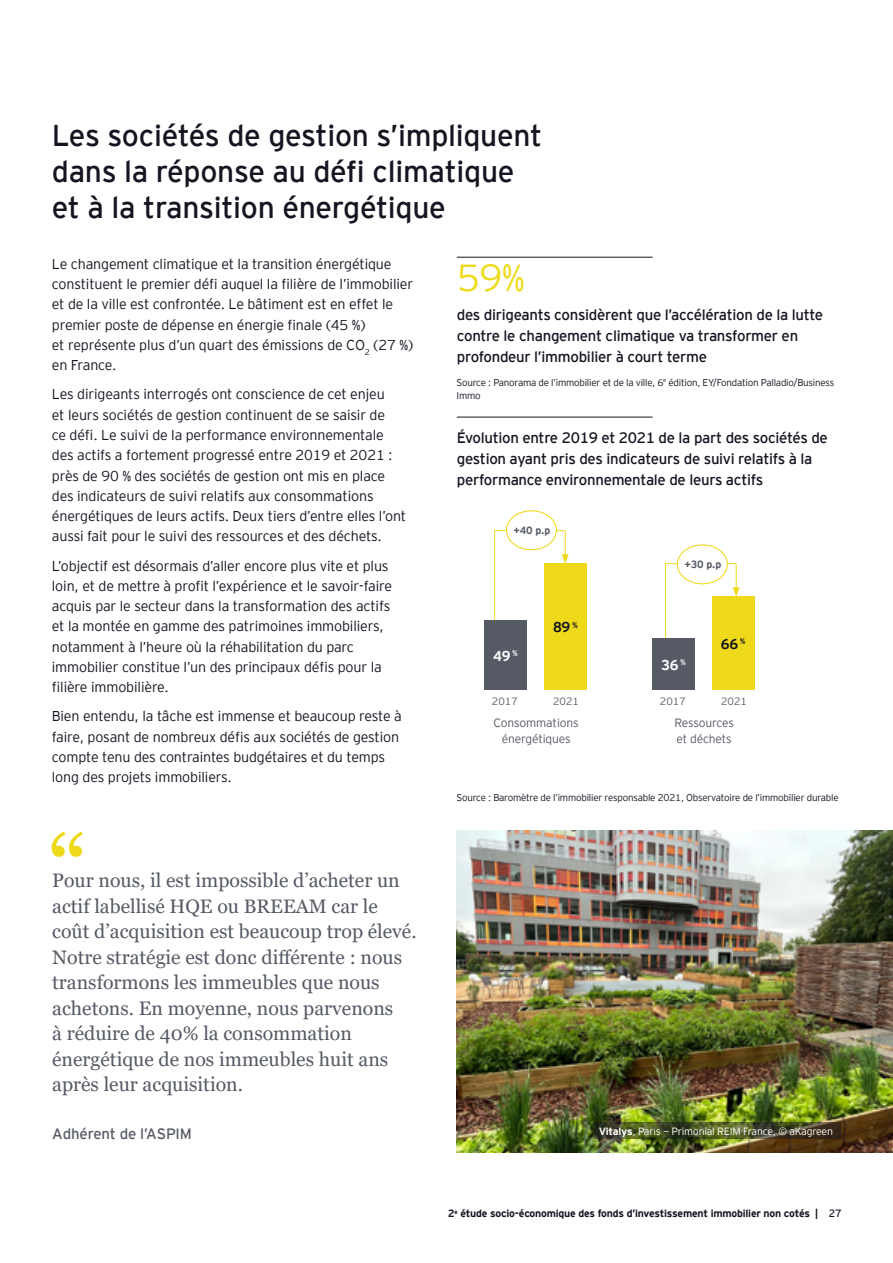
<style>
.page{position:relative;width:893px;height:1263px;background:#fff}
.page>*{position:absolute;margin:0;border:0;box-sizing:border-box;transform-origin:0 0}
.t1{font:96px "Georgia";color:#eeda1b}
.t2{font:300 37.5px "EY Interstate";color:#eeda1b}
.t3{font:30px/36px "EY Interstate";letter-spacing:-.01em;color:#151522}
.t4{font:19.5px/25.5px "Georgia";color:#565a65}
.t5{font:15px/21px "EY Interstate";letter-spacing:-.02em;color:#151522}
.t6{font:15px "EY Interstate";letter-spacing:-.01em;color:#565a65}
.t7{font:300 14.25px/20.2px "EY Interstate";letter-spacing:-.01em;color:#151522}
.t8{font:700 14.25px "EY Interstate";color:#fff}
.t9{font:700 14.25px "EY Interstate";color:#151522}
.t10{font:300 12px/15.6px "EY Interstate";letter-spacing:-.01em;color:#565a65;text-align:center}
.t11{font:700 10.5px "EY Interstate";letter-spacing:-.02em;color:#151522}
.t12{font:300 10.5px "EY Interstate";letter-spacing:-.02em;color:#fff}
.t13{font:300 10.5px "EY Interstate";letter-spacing:-.01em;color:#565a65}
.t14{font:700 10.5px "EY Interstate";color:#565a65}
.t15{font:10.5px "EY Interstate";color:#151522}
.t16{font:300 9.75px/13.5px "EY Interstate";letter-spacing:-.02em;color:#151522}
.s1{font-weight:700}
</style>
<div class="page">
<img style="left:456px;top:830px;width:437px;height:322px">
<svg style="left:594px;top:1122px;width:247px;height:17px;background:#454a25"></svg>
<div style="left:484px;top:620px;width:43px;height:70px;background:#565a65"></div>
<div style="left:544px;top:564px;width:42px;height:126px;background:#eeda1b"></div>
<hr style="left:494px;top:531px;width:1px;height:89px;background:#eeda1b">
<svg style="left:562px;top:531px;width:7px;height:33px"></svg>
<hr style="left:495px;top:530px;width:70px;height:1px;background:#eeda1b">
<div style="left:506px;top:511px;width:50px;height:39px;background:#fff;border-radius:50%"></div>
<div style="left:506px;top:510px;width:51px;height:40px;border:1px solid #eeda1b;border-radius:50%"></div>
<hr style="left:665px;top:564px;width:1px;height:89px;background:#eeda1b">
<svg style="left:733px;top:564px;width:7px;height:32px"></svg>
<hr style="left:665px;top:563px;width:71px;height:1px;background:#eeda1b">
<div style="left:652px;top:639px;width:43px;height:51px;background:#565a65"></div>
<div style="left:712px;top:596px;width:42px;height:94px;background:#eeda1b"></div>
<div style="left:677px;top:545px;width:50px;height:39px;background:#fff;border-radius:50%"></div>
<div style="left:677px;top:544px;width:51px;height:40px;border:1px solid #eeda1b;border-radius:50%"></div>
<hr style="left:457px;top:417px;width:196px;height:1px;background:#151522">
<hr style="left:457px;top:257px;width:196px;height:1px;background:#151522">
<h3 class="t3" style="left:52px;top:115px;width:492px">Les sociétés de gestion s’impliquent dans la réponse au défi climatique et à la transition énergétique</h3>
<p class="t7" style="left:52px;top:253px;width:363px">Le changement climatique et la transition énergétique constituent le premier défi auquel la filière de l’immobilier et de la ville est confrontée. Le bâtiment est en effet le premier poste de dépense en énergie finale (45 %)<br>et représente plus d’un quart des émissions de CO<sub>2</sub> (27 %) en France.</p>
<p class="t7" style="left:52px;top:383px;width:356px">Les dirigeants interrogés ont conscience de cet enjeu<br>et leurs sociétés de gestion continuent de se saisir de<br>ce défi. Le suivi de la performance environnementale des actifs a fortement progressé entre 2019 et 2021 : près de 90 % des sociétés de gestion ont mis en place des indicateurs de suivi relatifs aux consommations énergétiques de leurs actifs. Deux tiers d’entre elles l’ont aussi fait pour le suivi des ressources et des déchets.</p>
<p class="t7" style="left:52px;top:554px;width:342px">L’objectif est désormais d’aller encore plus vite et plus loin, et de mettre à profit l’expérience et le savoir-faire acquis par le secteur dans la transformation des actifs et la montée en gamme des patrimoines immobiliers, notamment à l’heure où la réhabilitation du parc immobilier constitue l’un des principaux défis pour la filière immobilière.</p>
<p class="t7" style="left:52px;top:705px;width:352px">Bien entendu, la tâche est immense et beaucoup reste à faire, posant de nombreux défis aux sociétés de gestion compte tenu des contraintes budgétaires et du temps long des projets immobiliers.</p>
<h2 class="t2" style="left:457px;top:251px;width:70px">59%</h2>
<p class="t5" style="left:457px;top:303px;width:368px">des dirigeants considèrent que l’accélération de la lutte contre le changement climatique va transformer en profondeur l’immobilier à court terme</p>
<p class="t16" style="left:457px;top:375px;width:379px">Source : Panorama de l’immobilier et de la ville, 6<sup>e</sup> édition, EY/Fondation Palladio/Business<br>Immo</p>
<p class="t5" style="left:457px;top:426px;width:373px">Évolution entre 2019 et 2021 de la part des sociétés de gestion ayant pris des indicateurs de suivi relatifs à la performance environnementale de leurs actifs</p>
<p class="t14" style="left:513px;top:523px;width:38px">+40 p.p</p>
<p class="t14" style="left:684px;top:557px;width:38px">+30 p.p</p>
<p class="t9" style="left:553px;top:617px;width:26px">89<sup>%</sup></p>
<p class="t9" style="left:721px;top:633px;width:26px">66<sup>%</sup></p>
<p class="t8" style="left:493px;top:645px;width:26px">49<sup>%</sup></p>
<p class="t8" style="left:661px;top:655px;width:26px">36<sup>%</sup></p>
<p class="t13" style="left:492px;top:693px;width:27px">2017</p>
<p class="t13" style="left:553px;top:693px;width:27px">2021</p>
<p class="t13" style="left:660px;top:693px;width:27px">2017</p>
<p class="t13" style="left:721px;top:693px;width:27px">2021</p>
<p class="t10" style="left:494px;top:714px;width:87px">Consommations énergétiques</p>
<p class="t10" style="left:674px;top:714px;width:61px;text-align:left">Ressources et déchets</p>
<h1 class="t1" style="left:48px;top:812px;width:41px">“</h1>
<p class="t4" style="left:52px;top:868px;width:366px">Pour nous, il est impossible d’acheter un actif labellisé HQE ou BREEAM car le coût d’acquisition est beaucoup trop élevé.<br>Notre stratégie est donc différente : nous transformons les immeubles que nous achetons. En moyenne, nous parvenons<br>à réduire de 40% la consommation énergétique de nos immeubles huit ans après leur acquisition.</p>
<p class="t6" style="left:52px;top:1123px;width:141px">Adhérent de l’ASPIM</p>
<p class="t16" style="left:457px;top:791px;width:384px">Source : Baromètre de l’immobilier responsable 2021, Observatoire de l’immobilier durable</p>
<p class="t12" style="left:599px;top:1124px;width:236px"><span class="s1">Vitalys</span>, Paris − Primonial REIM France, © aKagreen</p>
<p class="t11" style="left:448px;top:1206px;width:372px">2<sup>e</sup> étude socio-économique des fonds d’investissement immobilier non cotés |</p>
<p class="t15" style="left:829px;top:1206px;width:14px">27</p>
</div>
